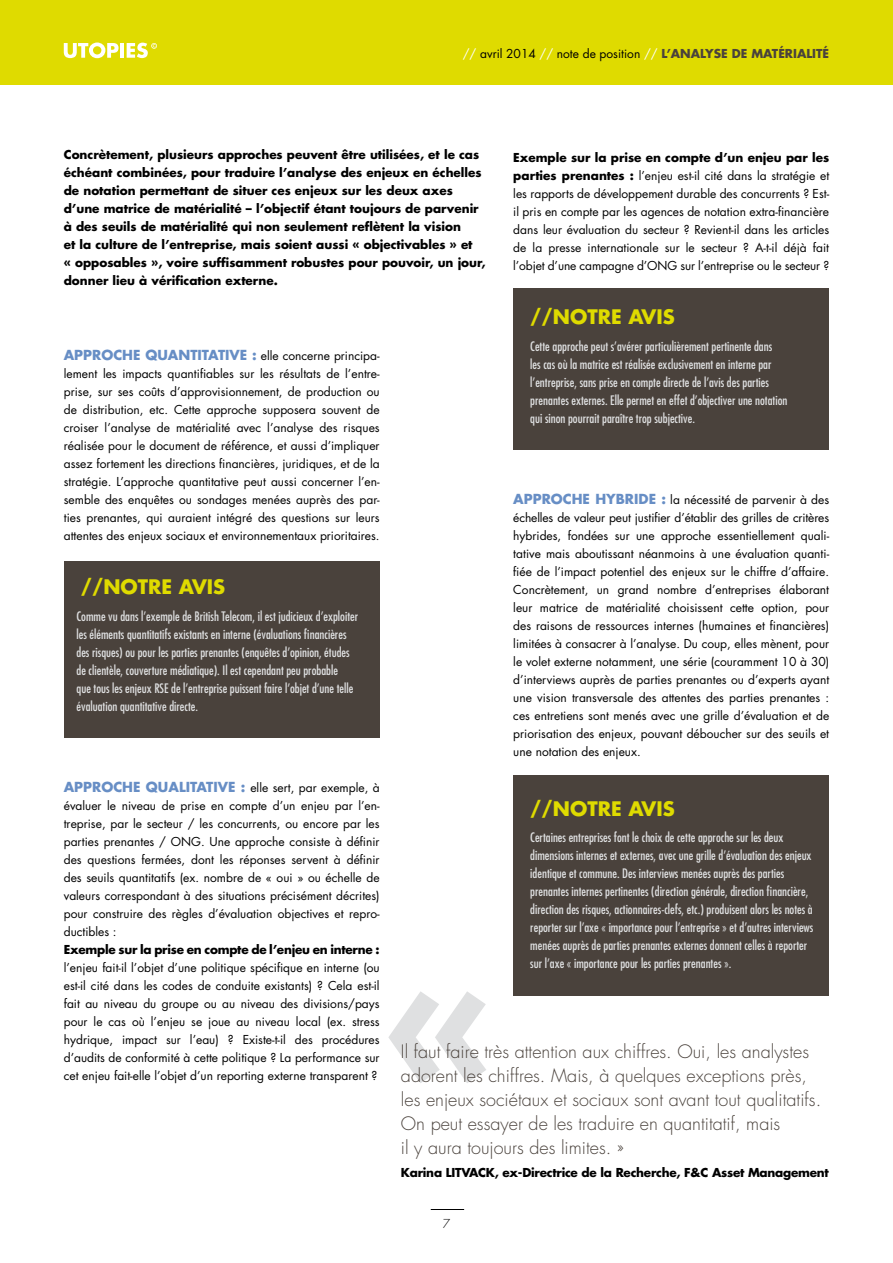
<style>
.page{position:relative;width:893px;height:1263px;background:#fff}
.page>*{position:absolute;margin:0;border:0;box-sizing:border-box;transform-origin:0 0}
.t1{font:700 19.5px "Futura Std";color:#dfdb00}
.t2{font:300 18px/24px "Futura Std";color:#4a423c}
.t3{font:700 13.5px "Futura Std";color:#678ec5}
.t4{font:condensed 12.75px/18px "Futura Std";color:#dfe0e1}
.t5{font:12px/18px "Futura Std";color:#000;text-align:justify}
.t6{font:700 12px/18px "Futura Std";color:#000}
.t7{font:700 12px "Futura Std";letter-spacing:-.02em;color:#000}
.t8{font:300 12px "Futura Std";color:#000}
.s1{color:#fff}
.s2{font-weight:700;color:#4a423c}
.s3{font-weight:400;font-size:12px;color:#000}
.s4{font-weight:700}
.s5{font-weight:700;font-size:13.5px;color:#678ec5}
</style>
<div class="page">
<div style="left:0;top:0;width:893px;height:85px;background:#dfdb00"></div>
<svg style="left:64px;top:43px;width:55px;height:15px"></svg>
<hr style="left:120px;top:43px;width:4px;height:15px;background:#fff">
<svg style="left:127px;top:43px;width:30px;height:15px"></svg>
<hr style="left:431px;top:1209px;width:33px;height:1px;background:#000">
<svg style="left:388px;top:991px;width:98px;height:92px"></svg>
<div style="left:64px;top:561px;width:316px;height:177px;background:#4a423c"></div>
<div style="left:513px;top:288px;width:316px;height:162px;background:#4a423c"></div>
<div style="left:513px;top:775px;width:316px;height:220px;background:#4a423c"></div>
<p class="t5" style="left:463px;top:45px;width:368px"><span class="s1">//</span> avril 2014 <span class="s1">//</span> note de position <span class="s1">//</span> <span class="s2">L’ANALYSE DE MATÉRIALITÉ</span></p>
<p class="t6" style="left:64px;top:145px;width:423px">Concrètement, plusieurs approches peuvent être utilisées, et le cas échéant combinées, pour traduire l’analyse des enjeux en échelles de notation permettant de situer ces enjeux sur les deux axes d’une matrice de matérialité – l’objectif étant toujours de parvenir à des seuils de matérialité qui non seulement reflètent la vision<br>et la culture de l’entreprise, mais soient aussi « objectivables » et<br>« opposables », voire suffisamment robustes pour pouvoir, un jour, donner lieu à vérification externe.</p>
<p class="t3" style="left:64px;top:346px;width:317px">APPROCHE QUANTITATIVE : <span class="s3">elle concerne principa-</span></p>
<p class="t5" style="left:64px;top:365px;width:317px">lement les impacts quantifiables sur les résultats de l’entre&shy;prise, sur ses coûts d’approvisionnement, de production ou de distribution, etc. Cette approche supposera souvent de croiser l’analyse de matérialité avec l’analyse des risques réalisée pour le document de référence, et aussi d’impliquer assez fortement les directions financières, juridiques, et de la stratégie. L’approche quantitative peut aussi concerner l’en&shy;semble des enquêtes ou sondages menées auprès des par&shy;ties prenantes, qui auraient intégré des questions sur leurs attentes des enjeux sociaux et environnementaux prioritaires.</p>
<h1 class="t1" style="left:81px;top:574px;width:146px">//NOTRE AVIS</h1>
<p class="t4" style="left:77px;top:607px;width:283px">Comme vu dans l’exemple de British Telecom, il est judicieux d’exploiter les éléments quantitatifs existants en interne (évaluations financières des risques) ou pour les parties prenantes (enquêtes d’opinion, études de clientèle, couverture médiatique). Il est cependant peu probable<br>que tous les enjeux RSE de l’entreprise puissent faire l’objet d’une telle évaluation quantitative directe.</p>
<p class="t5" style="left:513px;top:149px;width:317px"><span class="s4">Exemple sur la prise en compte d’un enjeu par les parties prenantes :</span> l’enjeu est-il cité dans la stratégie et les rapports de développement durable des concurrents ? Est&shy;il pris en compte par les agences de notation extra-financière dans leur évaluation du secteur ? Revient-il dans les articles de la presse internationale sur le secteur ? A-t-il déjà fait l’objet d’une campagne d’ONG sur l’entreprise ou le secteur ?</p>
<h1 class="t1" style="left:530px;top:304px;width:146px">//NOTRE AVIS</h1>
<p class="t4" style="left:530px;top:337px;width:259px">Cette approche peut s’avérer particulièrement pertinente dans<br>les cas où la matrice est réalisée exclusivement en interne par l’entreprise, sans prise en compte directe de l’avis des parties prenantes externes. Elle permet en effet d’objectiver une notation qui sinon pourrait paraître trop subjective.</p>
<p class="t5" style="left:513px;top:491px;width:317px"><span class="s5">APPROCHE HYBRIDE :</span> la nécessité de parvenir à des échelles de valeur peut justifier d’établir des grilles de critères hybrides, fondées sur une approche essentiellement quali&shy;tative mais aboutissant néanmoins à une évaluation quanti&shy;fiée de l’impact potentiel des enjeux sur le chiffre d’affaire.<br>Concrètement, un grand nombre d’entreprises élaborant leur matrice de matérialité choisissent cette option, pour des raisons de ressources internes (humaines et financières) limitées à consacrer à l’analyse. Du coup, elles mènent, pour le volet externe notamment, une série (couramment 10 à 30) d’interviews auprès de parties prenantes ou d’experts ayant une vision transversale des attentes des parties prenantes : ces entretiens sont menés avec une grille d’évaluation et de priorisation des enjeux, pouvant déboucher sur des seuils et une notation des enjeux.</p>
<p class="t5" style="left:64px;top:779px;width:317px"><span class="s5">APPROCHE QUALITATIVE :</span> elle sert, par exemple, à évaluer le niveau de prise en compte d’un enjeu par l’en&shy;treprise, par le secteur / les concurrents, ou encore par les parties prenantes / ONG. Une approche consiste à définir des questions fermées, dont les réponses servent à définir des seuils quantitatifs (ex. nombre de « oui » ou échelle de valeurs correspondant à des situations précisément décrites) pour construire des règles d’évaluation objectives et repro&shy;ductibles :</p>
<p class="t7" style="left:64px;top:942px;width:317px">Exemple sur la prise en compte de l’enjeu en interne :</p>
<p class="t5" style="left:64px;top:959px;width:317px">l’enjeu fait-il l’objet d’une politique spécifique en interne (ou est-il cité dans les codes de conduite existants) ? Cela est-il fait au niveau du groupe ou au niveau des divisions/pays pour le cas où l’enjeu se joue au niveau local (ex. stress hydrique, impact sur l’eau) ? Existe-t-il des procédures d’audits de conformité à cette politique ? La performance sur cet enjeu fait-elle l’objet d’un reporting externe transparent ?</p>
<h1 class="t1" style="left:530px;top:795px;width:146px">//NOTRE AVIS</h1>
<p class="t4" style="left:530px;top:828px;width:284px">Certaines entreprises font le choix de cette approche sur les deux dimensions internes et externes, avec une grille d’évaluation des enjeux identique et commune. Des interviews menées auprès des parties prenantes internes pertinentes (direction générale, direction financière, direction des risques, actionnaires-clefs, etc.) produisent alors les notes à reporter sur l’axe « importance pour l’entreprise » et d’autres interviews menées auprès de parties prenantes externes donnent celles à reporter sur l’axe « importance pour les parties prenantes ».</p>
<p class="t2" style="left:401px;top:1040px;width:422px">Il faut faire très attention aux chiffres. Oui, les analystes adorent les chiffres. Mais, à quelques exceptions près, les enjeux sociétaux et sociaux sont avant tout qualitatifs.<br>On peut essayer de les traduire en quantitatif, mais<br>il y aura toujours des limites. »</p>
<p class="t7" style="left:401px;top:1164px;width:429px">Karina LITVACK, ex-Directrice de la Recherche, F&amp;C Asset Management</p>
<p class="t8" style="left:443px;top:1216px;width:9px">7</p>
</div>
